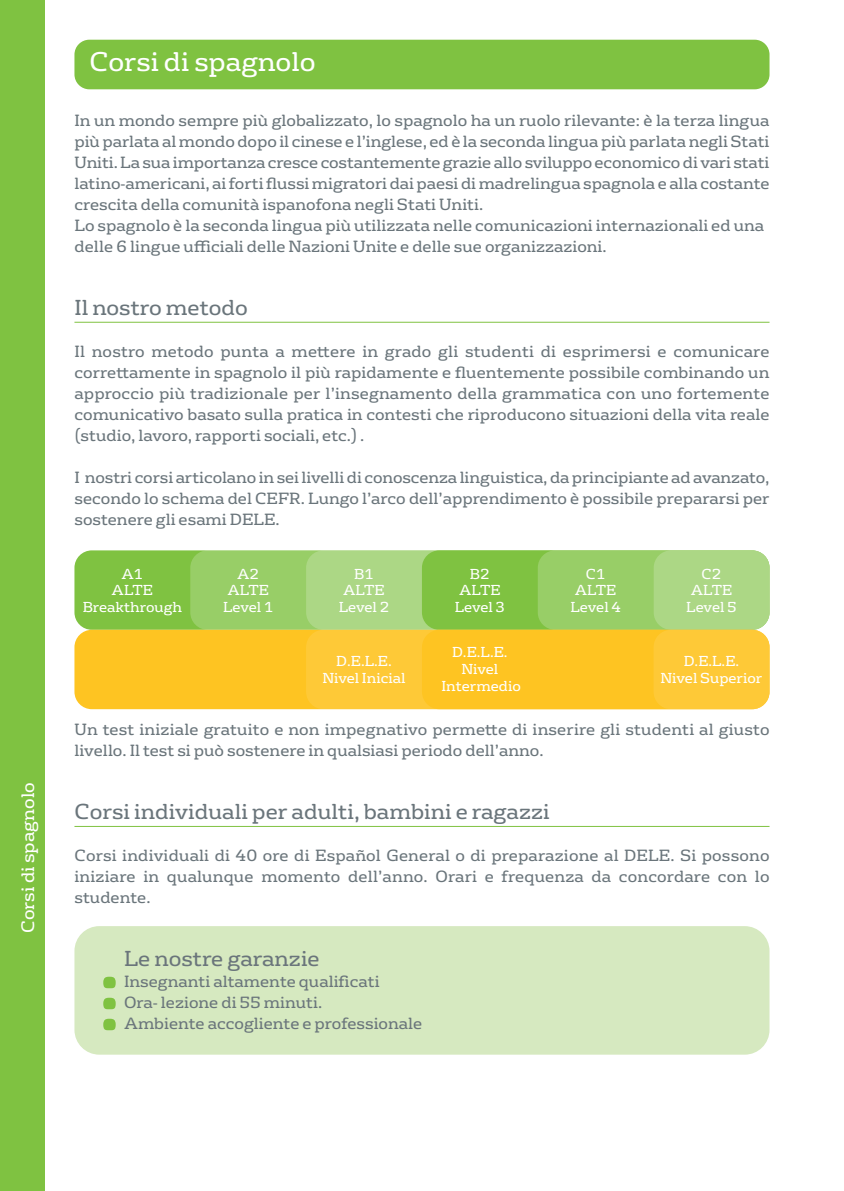
<style>
.page{position:relative;width:844px;height:1191px;background:#fff}
.page>*{position:absolute;margin:0;border:0;box-sizing:border-box;transform-origin:0 0}
.t1{font:26.25px "FS Rufus";color:#fff}
.t2{font:21px "FS Rufus";color:#6a757b}
.t3{font:17.5px "FS Rufus";color:#fff}
.t4{font:15.75px/21px "FS Rufus";color:#6a757b;text-align:justify}
.t5{font:14px "FS Rufus";color:#fff}
.s1{font-size:52.5px;color:#7fc241}
</style>
<div class="page">
<div style="left:74px;top:926px;width:695px;height:128px;background:#d6e9c0;border-radius:25px"></div>
<hr style="left:74px;top:322px;width:695px;height:1px;background:#7fc241">
<hr style="left:74px;top:826px;width:695px;height:1px;background:#7fc241">
<div style="left:0;top:0;width:44px;height:1191px;background:#7fc241"></div>
<div style="left:74px;top:40px;width:695px;height:49px;background:#7fc241;border-radius:15px"></div>
<div style="left:74px;top:550px;width:695px;height:80px;background:#7fc241;border-radius:17px"></div>
<div style="left:190px;top:550px;width:579px;height:80px;background:#98ce67;border-radius:17px"></div>
<div style="left:306px;top:550px;width:463px;height:80px;background:#acd785;border-radius:17px"></div>
<div style="left:422px;top:550px;width:347px;height:80px;background:#7fc241;border-radius:17px"></div>
<div style="left:537px;top:550px;width:232px;height:80px;background:#98ce67;border-radius:17px"></div>
<div style="left:653px;top:550px;width:116px;height:80px;background:#acd785;border-radius:17px"></div>
<div style="left:74px;top:630px;width:695px;height:79px;background:#fec422;border-radius:17px"></div>
<div style="left:306px;top:630px;width:463px;height:79px;background:#fec937;border-radius:17px"></div>
<div style="left:422px;top:630px;width:347px;height:79px;background:#fec422;border-radius:17px"></div>
<div style="left:653px;top:630px;width:116px;height:79px;background:#fec937;border-radius:17px"></div>
<p class="t3" style="left:21px;top:933px;width:152px;rotate:-90deg">Corsi di spagnolo</p>
<p class="t1" style="left:89px;top:52px;width:228px">Corsi di spagnolo</p>
<p class="t4" style="left:74px;top:112px;width:696px">In un mondo sempre più globalizzato, lo spagnolo ha un ruolo rilevante: è la terza lingua più parlata al mondo dopo il cinese e l’inglese, ed è la seconda lingua più parlata negli Stati Uniti. La sua importanza cresce costantemente grazie allo sviluppo economico di vari stati latino-americani, ai forti flussi migratori dai paesi di madrelingua spagnola e alla costante crescita della comunità ispanofona negli Stati Uniti.</p>
<p class="t4" style="left:74px;top:217px;width:691px">Lo spagnolo è la seconda lingua più utilizzata nelle comunicazioni internazionali ed una</p>
<p class="t4" style="left:74px;top:238px;width:533px">delle 6 lingue ufficiali delle Nazioni Unite e delle sue organizzazioni.</p>
<p class="t2" style="left:74px;top:300px;width:175px">Il nostro metodo</p>
<p class="t4" style="left:74px;top:343px;width:696px">Il nostro metodo punta a mettere in grado gli studenti di esprimersi e comunicare correttamente in spagnolo il più rapidamente e fluentemente possibile combinando un approccio più tradizionale per l’insegnamento della grammatica con uno fortemente comunicativo basato sulla pratica in contesti che riproducono situazioni della vita reale (studio, lavoro, rapporti sociali, etc.) .</p>
<p class="t4" style="left:74px;top:469px;width:696px">I nostri corsi articolano in sei livelli di conoscenza linguistica, da principiante ad avanzato, secondo lo schema del CEFR. Lungo l’arco dell’apprendimento è possibile prepararsi per sostenere gli esami DELE.</p>
<p class="t5" style="left:121px;top:568px;width:23px">A1</p>
<p class="t5" style="left:112px;top:585px;width:43px">ALTE</p>
<p class="t5" style="left:83px;top:602px;width:101px">Breakthrough</p>
<p class="t5" style="left:237px;top:568px;width:23px">A2</p>
<p class="t5" style="left:227px;top:585px;width:43px">ALTE</p>
<p class="t5" style="left:223px;top:602px;width:52px">Level 1</p>
<p class="t5" style="left:354px;top:568px;width:21px">B1</p>
<p class="t5" style="left:343px;top:585px;width:43px">ALTE</p>
<p class="t5" style="left:338px;top:602px;width:52px">Level 2</p>
<p class="t5" style="left:336px;top:655px;width:57px">D.E.L.E.</p>
<p class="t5" style="left:322px;top:672px;width:85px">Nivel Inicial</p>
<p class="t5" style="left:470px;top:568px;width:21px">B2</p>
<p class="t5" style="left:459px;top:585px;width:43px">ALTE</p>
<p class="t5" style="left:454px;top:602px;width:52px">Level 3</p>
<p class="t5" style="left:452px;top:647px;width:57px">D.E.L.E.</p>
<p class="t5" style="left:461px;top:664px;width:38px">Nivel</p>
<p class="t5" style="left:441px;top:681px;width:81px">Intermedio</p>
<p class="t5" style="left:586px;top:568px;width:21px">C1</p>
<p class="t5" style="left:574px;top:585px;width:43px">ALTE</p>
<p class="t5" style="left:570px;top:602px;width:52px">Level 4</p>
<p class="t5" style="left:701px;top:568px;width:21px">C2</p>
<p class="t5" style="left:690px;top:585px;width:43px">ALTE</p>
<p class="t5" style="left:686px;top:602px;width:52px">Level 5</p>
<p class="t5" style="left:683px;top:655px;width:57px">D.E.L.E.</p>
<p class="t5" style="left:660px;top:672px;width:103px">Nivel Superior</p>
<p class="t4" style="left:74px;top:721px;width:696px">Un test iniziale gratuito e non impegnativo permette di inserire gli studenti al giusto livello. Il test si può sostenere in qualsiasi periodo dell’anno.</p>
<p class="t2" style="left:74px;top:804px;width:477px">Corsi individuali per adulti, bambini e ragazzi</p>
<p class="t4" style="left:74px;top:847px;width:696px">Corsi individuali di 40 ore di Español General o di preparazione al DELE. Si possono iniziare in qualunque momento dell’anno. Orari e frequenza da concordare con lo studente.</p>
<p class="t2" style="left:124px;top:951px;width:197px">Le nostre garanzie</p>
<p class="t4" style="left:99px;top:973px;width:282px"><span class="s1">•</span> Insegnanti altamente qualificati</p>
<p class="t4" style="left:99px;top:994px;width:224px"><span class="s1">•</span> Ora- lezione di 55 minuti.</p>
<p class="t4" style="left:99px;top:1015px;width:324px"><span class="s1">•</span> Ambiente accogliente e professionale</p>
</div>
